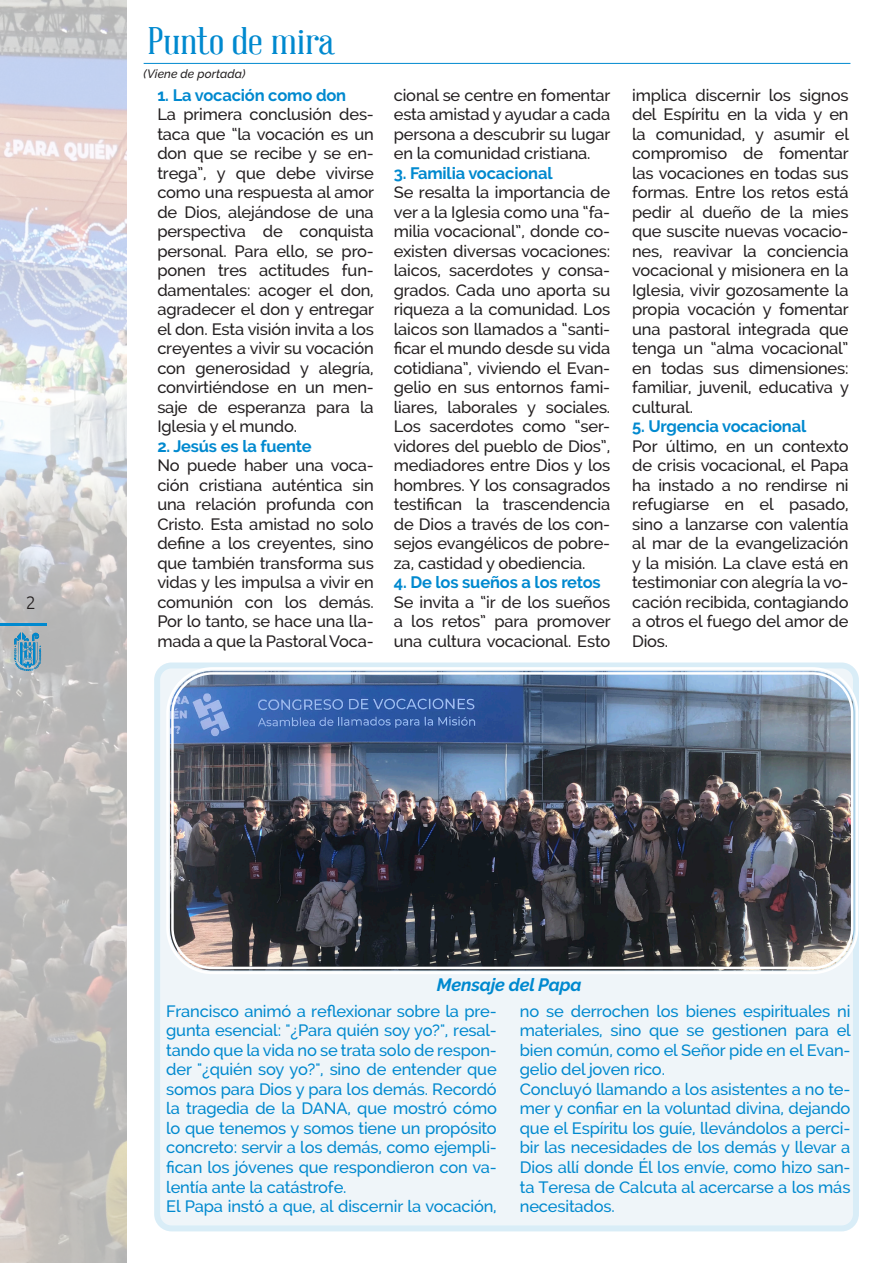
<style>
.page{position:relative;width:893px;height:1263px;background:#fff}
.page>*{position:absolute;margin:0;border:0;box-sizing:border-box;transform-origin:0 0}
.ENTRADILLA{font:37.5px "Abraham Lincoln";color:#0089cf;scale:1.2 1}
.t1{font:300 18px "Ubuntu";color:#231f20}
.t2{font:italic 700 17.85px "Raleway";letter-spacing:-.01em;color:#0089cf}
.t3{font:500 16.5px/19.5px "Raleway";letter-spacing:-.01em;color:#231f20;text-align:justify}
.t4{font:500 16.5px/19.5px "Raleway";letter-spacing:-.01em;color:#0089cf;text-align:justify}
.t5{font:700 16.5px "Raleway";letter-spacing:-.01em;color:#0089cf}
.t6{font:italic 500 12px "Raleway";letter-spacing:.005em;color:#231f20}
</style>
<div class="page">
<div style="left:157px;top:665px;width:699px;height:563px;background:#eff5f9;border-radius:14px"></div>
<div style="left:154px;top:662px;width:705px;height:569px;border:6px solid #0089cf;border-radius:14px"></div>
<img style="left:0;top:0;width:127px;height:1263px">
<hr style="left:0;top:624px;width:47px;height:2px;background:#0089cf">
<svg style="left:14px;top:632px;width:27px;height:39px"></svg>
<hr style="left:144px;top:63px;width:706px;height:1px;background:#0089cf">
<img style="left:170px;top:671px;width:683px;height:299px">
<div style="left:166px;top:667px;width:692px;height:307px;border:2px solid #fff;border-radius:45px"></div>
<div style="left:171px;top:672px;width:682px;height:297px;border:2px solid #fff;border-radius:40px"></div>
<p class="t1" style="left:26px;top:591px;width:12px">2</p>
<p class="ENTRADILLA" style="left:148px;top:21px;width:157px">Punto de mira</p>
<p class="t6" style="left:144px;top:66px;width:103px">(Viene de portada)</p>
<p class="t5" style="left:157px;top:85px;width:190px">1. La vocación como don</p>
<p class="t3" style="left:157px;top:104px;width:218px">La primera conclusión des&shy;taca que “la vocación es un don que se recibe y se en&shy;trega”, y que debe vivirse como una respuesta al amor de Dios, alejándose de una perspectiva de conquista personal. Para ello, se pro&shy;ponen tres actitudes fun&shy;damentales: acoger el don, agradecer el don y entregar el don. Esta visión invita a los creyentes a vivir su vocación con generosidad y alegría, convirtiéndose en un men&shy;saje de esperanza para la Iglesia y el mundo.</p>
<p class="t5" style="left:157px;top:436px;width:156px">2. Jesús es la fuente</p>
<p class="t3" style="left:157px;top:455px;width:218px">No puede haber una voca&shy;ción cristiana auténtica sin una relación profunda con Cristo. Esta amistad no solo define a los creyentes, sino que también transforma sus vidas y les impulsa a vivir en comunión con los demás.<br>Por lo tanto, se hace una lla&shy;mada a que la Pastoral Voca-</p>
<p class="t3" style="left:394px;top:85px;width:218px">cional se centre en fomentar esta amistad y ayudar a cada persona a descubrir su lugar en la comunidad cristiana.</p>
<p class="t5" style="left:394px;top:163px;width:160px">3. Familia vocacional</p>
<p class="t3" style="left:394px;top:182px;width:218px">Se resalta la importancia de ver a la Iglesia como una “fa&shy;milia vocacional”, donde co&shy;existen diversas vocaciones: laicos, sacerdotes y consa&shy;grados. Cada uno aporta su riqueza a la comunidad. Los laicos son llamados a “santi&shy;ficar el mundo desde su vida cotidiana”, viviendo el Evan&shy;gelio en sus entornos fami&shy;liares, laborales y sociales.<br>Los sacerdotes como “ser&shy;vidores del pueblo de Dios”, mediadores entre Dios y los hombres. Y los consagrados testifican la trascendencia de Dios a través de los con&shy;sejos evangélicos de pobre&shy;za, castidad y obediencia.</p>
<p class="t5" style="left:394px;top:573px;width:209px">4. De los sueños a los retos</p>
<p class="t3" style="left:394px;top:592px;width:218px">Se invita a “ir de los sueños a los retos” para promover una cultura vocacional. Esto</p>
<p class="t3" style="left:632px;top:85px;width:218px">implica discernir los signos del Espíritu en la vida y en la comunidad, y asumir el compromiso de fomentar las vocaciones en todas sus formas. Entre los retos está pedir al dueño de la mies que suscite nuevas vocacio&shy;nes, reavivar la conciencia vocacional y misionera en la Iglesia, vivir gozosamente la propia vocación y fomentar una pastoral integrada que tenga un “alma vocacional” en todas sus dimensiones: familiar, juvenil, educativa y cultural.</p>
<p class="t5" style="left:632px;top:417px;width:176px">5. Urgencia vocacional</p>
<p class="t3" style="left:632px;top:436px;width:218px">Por último, en un contexto de crisis vocacional, el Papa ha instado a no rendirse ni refugiarse en el pasado, sino a lanzarse con valentía al mar de la evangelización y la misión. La clave está en testimoniar con alegría la vo&shy;cación recibida, contagiando a otros el fuego del amor de Dios.</p>
<p class="t2" style="left:437px;top:974px;width:146px">Mensaje del Papa</p>
<p class="t4" style="left:166px;top:1001px;width:332px">Francisco animó a reflexionar sobre la pre&shy;gunta esencial: "¿Para quién soy yo?", resal&shy;tando que la vida no se trata solo de respon&shy;der "¿quién soy yo?", sino de entender que somos para Dios y para los demás. Recordó la tragedia de la DANA, que mostró cómo lo que tenemos y somos tiene un propósito concreto: servir a los demás, como ejempli&shy;fican los jóvenes que respondieron con va&shy;lentía ante la catástrofe.</p>
<p class="t4" style="left:166px;top:1196px;width:332px">El Papa instó a que, al discernir la vocación,</p>
<p class="t4" style="left:520px;top:1001px;width:333px;text-align:left">no se derrochen los bienes espirituales ni materiales, sino que se gestionen para el bien común, como el Señor pide en el Evan&shy;gelio del joven rico.<br>Concluyó llamando a los asistentes a no te&shy;mer y confiar en la voluntad divina, dejando que el Espíritu los guíe, llevándolos a perci&shy;bir las necesidades de los demás y llevar a Dios allí donde Él los envíe, como hizo san&shy;ta Teresa de Calcuta al acercarse a los más necesitados.</p>
</div>
